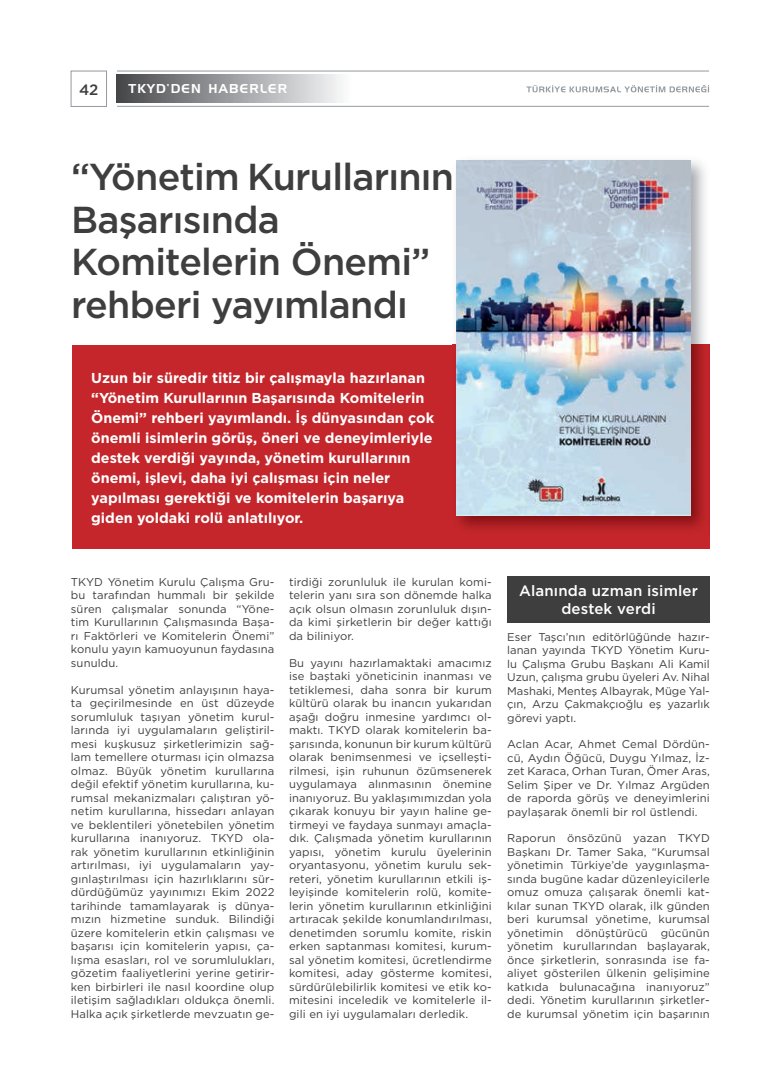
<style>
.page{position:relative;width:780px;height:1088px;background:#fff}
.page>*{position:absolute;margin:0;border:0;box-sizing:border-box;transform-origin:0 0}
.t1{font:500 37.5px/42.5px "Gotham";letter-spacing:-.02em;color:#3e3e3f}
.t2{font:500 15px/18px "Gotham";letter-spacing:.01em;color:#fff;text-align:center}
.t3{font:500 15px "Gotham";color:#3e3e3f}
.t4{font:700 14.38px/20px "Gotham";color:#fff}
.t5{font:12.5px "Handel Gothic";letter-spacing:.1em;color:#fff}
.t6{font:11.25px/13.5px "Gotham";letter-spacing:.01em;color:#3e3e3f;text-align:justify}
</style>
<div class="page">
<div style="left:117px;top:74px;width:234px;height:29px;background:linear-gradient(to right,#47484b,#f9fafc)"></div>
<div style="left:71px;top:71px;width:36px;height:36px;border:1px solid #949a9f"></div>
<hr style="left:117px;top:71px;width:592px;height:1px;background:#949a9f">
<hr style="left:117px;top:106px;width:592px;height:1px;background:#949a9f">
<svg style="left:526px;top:85px;width:183px;height:7px"></svg>
<div style="left:507px;top:576px;width:202px;height:46px;background:#3e3e3f"></div>
<div style="left:72px;top:345px;width:637px;height:204px;background:#c4262b"></div>
<img style="left:452px;top:160px;width:257px;height:369px">
<img style="left:452px;top:163px;width:2px;height:28px">
<img style="left:456px;top:160px;width:234px;height:355px">
<h2 class="t3" style="left:79px;top:84px;width:21px">42</h2>
<p class="t5" style="left:128px;top:82px;width:160px">TKYD’DEN HABERLER</p>
<h1 class="t1" style="left:71px;top:158px;width:384px">“Yönetim Kurullarının<br>Başarısında<br>Komitelerin Önemi” rehberi yayımlandı</h1>
<p class="t4" style="left:91px;top:368px;width:344px">Uzun bir süredir titiz bir çalışmayla hazırlanan “Yönetim Kurullarının Başarısında Komitelerin Önemi” rehberi yayımlandı. İş dünyasından çok önemli isimlerin görüş, öneri ve deneyimleriyle destek verdiği yayında, yönetim kurullarının önemi, işlevi, daha iyi çalışması için neler yapılması gerektiği ve komitelerin başarıya giden yoldaki rolü anlatılıyor.</p>
<p class="t6" style="left:71px;top:575px;width:205px">TKYD Yönetim Kurulu Çalışma Gru&shy;bu tarafından hummalı bir şekilde süren çalışmalar sonunda “Yöne&shy;tim Kurullarının Çalışmasında Başa&shy;rı Faktörleri ve Komitelerin Önemi” konulu yayın kamuoyunun faydasına sunuldu.</p>
<p class="t6" style="left:71px;top:683px;width:205px">Kurumsal yönetim anlayışının haya&shy;ta geçirilmesinde en üst düzeyde sorumluluk taşıyan yönetim kurul&shy;larında iyi uygulamaların geliştiril&shy;mesi kuşkusuz şirketlerimizin sağ&shy;lam temellere oturması için olmazsa olmaz. Büyük yönetim kurullarına değil efektif yönetim kurullarına, ku&shy;rumsal mekanizmaları çalıştıran yö&shy;netim kurullarına, hissedarı anlayan ve beklentileri yönetebilen yönetim kurullarına inanıyoruz. TKYD ola&shy;rak yönetim kurullarının etkinliğinin artırılması, iyi uygulamaların yay&shy;gınlaştırılması için hazırlıklarını sür&shy;dürdüğümüz yayınımızı Ekim 2022 tarihinde tamamlayarak iş dünya&shy;mızın hizmetine sunduk. Bilindiği üzere komitelerin etkin çalışması ve başarısı için komitelerin yapısı, ça&shy;lışma esasları, rol ve sorumlulukları, gözetim faaliyetlerini yerine getirir&shy;ken birbirleri ile nasıl koordine olup iletişim sağladıkları oldukça önemli.<br>Halka açık şirketlerde mevzuatın ge-</p>
<p class="t6" style="left:289px;top:575px;width:204px">tirdiği zorunluluk ile kurulan komi&shy;telerin yanı sıra son dönemde halka açık olsun olmasın zorunluluk dışın&shy;da kimi şirketlerin bir değer kattığı da biliniyor.</p>
<p class="t6" style="left:289px;top:656px;width:204px">Bu yayını hazırlamaktaki amacımız ise baştaki yöneticinin inanması ve tetiklemesi, daha sonra bir kurum kültürü olarak bu inancın yukarıdan aşağı doğru inmesine yardımcı ol&shy;maktı. TKYD olarak komitelerin ba&shy;şarısında, konunun bir kurum kültürü olarak benimsenmesi ve içselleşti&shy;rilmesi, işin ruhunun özümsenerek uygulamaya alınmasının önemine inanıyoruz. Bu yaklaşımımızdan yola çıkarak konuyu bir yayın haline ge&shy;tirmeyi ve faydaya sunmayı amaçla&shy;dık. Çalışmada yönetim kurullarının yapısı, yönetim kurulu üyelerinin oryantasyonu, yönetim kurulu sek&shy;reteri, yönetim kurullarının etkili iş&shy;leyişinde komitelerin rolü, komite&shy;lerin yönetim kurullarının etkinliğini artıracak şekilde konumlandırılması, denetimden sorumlu komite, riskin erken saptanması komitesi, kurum&shy;sal yönetim komitesi, ücretlendirme komitesi, aday gösterme komitesi, sürdürülebilirlik komitesi ve etik ko&shy;mitesini inceledik ve komitelerle il&shy;gili en iyi uygulamaları derledik.</p>
<h2 class="t2" style="left:519px;top:582px;width:180px">Alanında uzman isimler destek verdi</h2>
<p class="t6" style="left:507px;top:630px;width:204px">Eser Taşcı’nın editörlüğünde hazır&shy;lanan yayında TKYD Yönetim Kuru&shy;lu Çalışma Grubu Başkanı Ali Kamil Uzun, çalışma grubu üyeleri Av. Nihal Mashaki, Menteş Albayrak, Müge Yal&shy;çın, Arzu Çakmakçıoğlu eş yazarlık görevi yaptı.</p>
<p class="t6" style="left:507px;top:738px;width:204px">Aclan Acar, Ahmet Cemal Dördün&shy;cü, Aydın Öğücü, Duygu Yılmaz, İz&shy;zet Karaca, Orhan Turan, Ömer Aras, Selim Şiper ve Dr. Yılmaz Argüden de raporda görüş ve deneyimlerini paylaşarak önemli bir rol üstlendi.</p>
<p class="t6" style="left:507px;top:832px;width:204px">Raporun önsözünü yazan TKYD Başkanı Dr. Tamer Saka, “Kurumsal yönetimin Türkiye’de yaygınlaşma&shy;sında bugüne kadar düzenleyicilerle omuz omuza çalışarak önemli kat&shy;kılar sunan TKYD olarak, ilk günden beri kurumsal yönetime, kurumsal yönetimin dönüştürücü gücünün yönetim kurullarından başlayarak, önce şirketlerin, sonrasında ise fa&shy;aliyet gösterilen ülkenin gelişimine katkıda bulunacağına inanıyoruz” dedi. Yönetim kurullarının şirketler&shy;de kurumsal yönetim için başarının</p>
</div>
